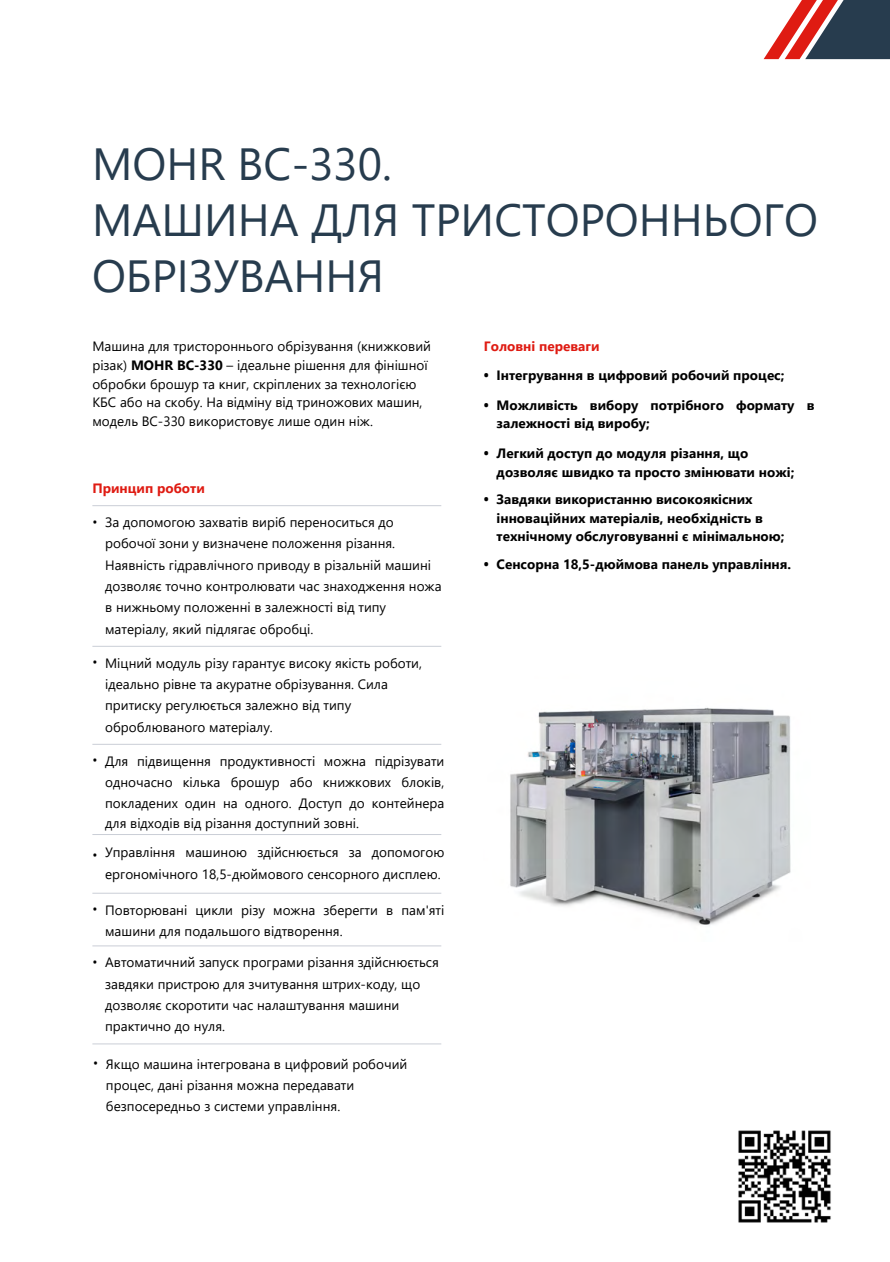
<style>
.page{position:relative;width:890px;height:1262px;background:#fff}
.page>*{position:absolute;margin:0;border:0;box-sizing:border-box;transform-origin:0 0}
.t1{font:45px/56.2px "Segoe UI";color:#273c4e}
.t2{font:13.5px/21.3px "Segoe UI";color:#000}
.t3{font:700 13.5px/18.6px "Segoe UI";color:#000}
.t4{font:700 13.5px "Segoe UI";color:#df1b12}
.s1{font-weight:700}
.s2{font-family:"Open Sans"}
</style>
<div class="page">
<hr style="left:92px;top:505px;width:349px;height:1px;background:#caced6">
<hr style="left:92px;top:646px;width:349px;height:1px;background:#caced6">
<hr style="left:92px;top:744px;width:349px;height:1px;background:#caced6">
<hr style="left:92px;top:834px;width:349px;height:1px;background:#caced6">
<hr style="left:92px;top:892px;width:349px;height:1px;background:#caced6">
<hr style="left:92px;top:945px;width:349px;height:1px;background:#caced6">
<hr style="left:92px;top:1043px;width:349px;height:1px;background:#caced6">
<svg style="left:763px;top:0;width:126px;height:59px"></svg>
<img style="left:510px;top:707px;width:281px;height:218px">
<svg style="left:595px;top:719px;width:11px;height:3px"></svg>
<img style="left:738px;top:1130px;width:93px;height:93px">
<h1 class="t1" style="left:92px;top:131px;width:727px">MOHR BC-330.<br>МАШИНА ДЛЯ ТРИСТОРОННЬОГО<br>ОБРІЗУВАННЯ</h1>
<p class="t2" style="left:92px;top:335px;width:340px;line-height:18.8px">Машина для тристороннього обрізування (книжковий різак) <span class="s1">MOHR BC-330</span> – ідеальне рішення для фінішної обробки брошур та книг, скріплених за технологією КБС або на скобу. На відміну від триножових машин, модель ВС-330 використовує лише один ніж.</p>
<p class="t4" style="left:92px;top:475px;width:114px">Принцип роботи</p>
<p class="t2" style="left:105px;top:510px;width:338px;text-indent:-13px"><span class="s2">•</span> За допомогою захватів виріб переноситься до робочої зони у визначене положення різання.<br>Наявність гідравлічного приводу в різальній машині дозволяє точно контролювати час знаходження ножа в нижньому положенні в залежності від типу матеріалу, який підлягає обробці.</p>
<p class="t2" style="left:105px;top:651px;width:318px;text-indent:-13px"><span class="s2">•</span> Міцний модуль різу гарантує високу якість роботи, ідеально рівне та акуратне обрізування. Сила притиску регулюється залежно від типу оброблюваного матеріалу.</p>
<p class="t2" style="left:105px;top:749px;width:340px;text-align:justify;text-indent:-13px"><span class="s2">•</span> Для підвищення продуктивності можна підрізувати одночасно кілька брошур або книжкових блоків, покладених один на одного. Доступ до контейнера</p>
<p class="t2" style="left:105px;top:811px;width:255px">для відходів від різання доступний зовні.</p>
<p class="t2" style="left:92px;top:840px;width:353px;text-align:right"><span class="s2">•</span> Управління машиною здійснюється за допомогою ергономічного 18,5-дюймового сенсорного дисплею.</p>
<p class="t2" style="left:105px;top:897px;width:340px;text-indent:-13px"><span class="s2">•</span> Повторювані цикли різу можна зберегти в пам'яті машини для подальшого відтворення.</p>
<p class="t2" style="left:105px;top:950px;width:335px;text-indent:-13px"><span class="s2">•</span> Автоматичний запуск програми різання здійснюється завдяки пристрою для зчитування штрих-коду, що дозволяє скоротити час налаштування машини практично до нуля.</p>
<p class="t2" style="left:106px;top:1051px;width:303px;text-indent:-13px"><span class="s2">•</span> Якщо машина інтегрована в цифровий робочий процес, дані різання можна передавати безпосередньо з системи управління.</p>
<p class="t4" style="left:484px;top:333px;width:117px">Головні переваги</p>
<p class="t3" style="left:484px;top:365px;width:302px"><span class="s2">•</span> Інтегрування в цифровий робочий процес;</p>
<p class="t3" style="left:496px;top:395px;width:319px;text-indent:-13px"><span class="s2">•</span> Можливість вибору потрібного формату в залежності від виробу;</p>
<p class="t3" style="left:496px;top:443px;width:299px;text-indent:-13px"><span class="s2">•</span> Легкий доступ до модуля різання, що дозволяє швидко та просто змінювати ножі;</p>
<p class="t3" style="left:496px;top:489px;width:289px;text-indent:-13px"><span class="s2">•</span> Завдяки використанню високоякісних інноваційних матеріалів, необхідність в технічному обслуговуванні є мінімальною;</p>
<p class="t3" style="left:484px;top:554px;width:309px"><span class="s2">•</span> Сенсорна 18,5-дюймова панель управління.</p>
</div>
